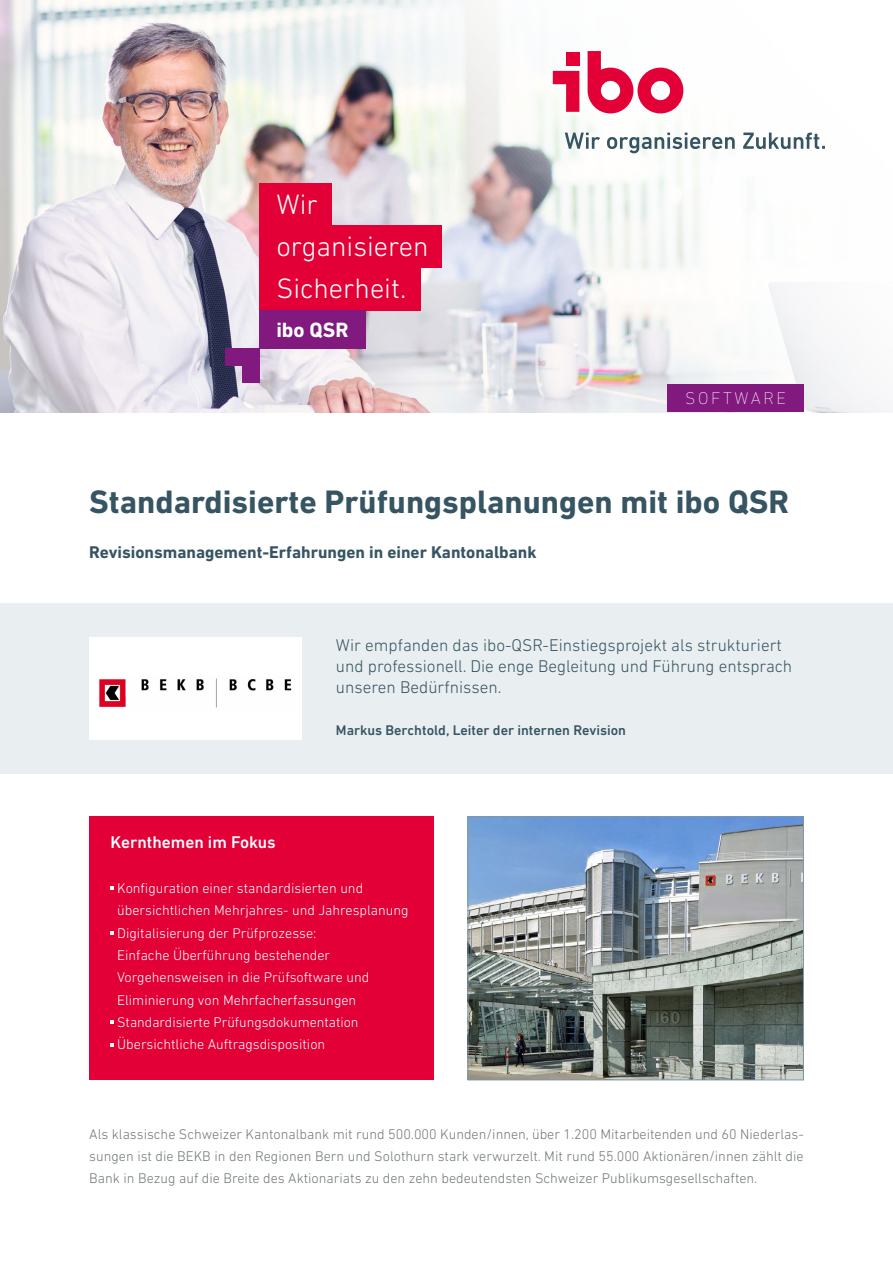
<style>
.page{position:relative;width:893px;height:1263px;background:#fff}
.page>*{position:absolute;margin:0;border:0;box-sizing:border-box;transform-origin:0 0}
.t1{font:700 33px "DIN Next LT Pro";color:#365462}
.t2{font:300 28.5px/42px "DIN Next LT Pro";color:#fff}
.t3{font:700 21px "DIN Next LT Pro";color:#fff}
.t4{font:300 17.25px/21px "DIN Next LT Pro";color:#365462}
.t5{font:700 17.25px "DIN Next LT Pro";color:#365462}
.t6{font:500 17.25px "DIN Next LT Pro";color:#fff}
.t7{font:200 17.25px "DIN Next LT Pro";letter-spacing:.15em;color:#fff}
.t8{font:300 14.25px/22.4px "DIN Next LT Pro";color:#717879;text-align:justify}
.t9{font:300 14.25px/22.4px "DIN Next LT Pro";color:#fff}
.t10{font:500 14.25px "DIN Next LT Pro";color:#365462}
</style>
<div class="page">
<div style="left:0;top:604px;width:893px;height:170px;background:#e9eef1"></div>
<div style="left:89px;top:816px;width:345px;height:264px;background:#e20036"></div>
<img style="left:0;top:0;width:884px;height:412px">
<div style="left:259px;top:268px;width:162px;height:42px;background:#e20036"></div>
<div style="left:259px;top:225px;width:183px;height:43px;background:#e20036"></div>
<div style="left:259px;top:183px;width:73px;height:42px;background:#e20036"></div>
<div style="left:259px;top:310px;width:107px;height:39px;background:#81197f"></div>
<div style="left:225px;top:349px;width:34px;height:17px;background:#81197f"></div>
<div style="left:242px;top:349px;width:17px;height:34px;background:#81197f"></div>
<div style="left:668px;top:384px;width:136px;height:28px;background:#81197f"></div>
<div style="left:566px;top:53px;width:13px;height:13px;background:#e20036"></div>
<svg style="left:553px;top:71px;width:26px;height:41px"></svg>
<svg style="left:588px;top:51px;width:95px;height:62px"></svg>
<svg style="left:565px;top:133px;width:35px;height:16px"></svg>
<svg style="left:607px;top:133px;width:128px;height:20px"></svg>
<svg style="left:743px;top:133px;width:82px;height:16px"></svg>
<svg style="left:111px;top:1020px;width:3px;height:4px"></svg>
<img style="left:470px;top:818px;width:332px;height:260px">
<div style="left:468px;top:816px;width:336px;height:264px;border:1px solid #8098a5"></div>
<div style="left:89px;top:638px;width:213px;height:102px;background:#fff"></div>
<img style="left:99px;top:678px;width:193px;height:30px">
<h2 class="t2" style="left:276px;top:183px;width:154px">Wir organisieren<br>Sicherheit.</h2>
<h3 class="t3" style="left:276px;top:317px;width:74px">ibo QSR</h3>
<p class="t7" style="left:685px;top:389px;width:102px">SOFTWARE</p>
<h1 class="t1" style="left:89px;top:483px;width:701px">Standardisierte Prüfungsplanungen mit ibo QSR</h1>
<p class="t5" style="left:89px;top:542px;width:449px">Revisionsmanagement-Erfahrungen in einer Kantonalbank</p>
<p class="t4" style="left:336px;top:634px;width:458px">Wir empfanden das ibo-QSR-Einstiegsprojekt als strukturiert und professionell. Die enge Begleitung und Führung entsprach unseren Bedürfnissen.</p>
<p class="t10" style="left:336px;top:722px;width:292px">Markus Berchtold, Leiter der internen Revision</p>
<p class="t6" style="left:111px;top:832px;width:167px">Kernthemen im Fokus</p>
<p class="t9" style="left:117px;top:877px;width:293px">Konfiguration einer standardisierten und übersichtlichen Mehrjahres- und Jahresplanung Digitalisierung der Prüfprozesse:<br>Einfache Überführung bestehender Vorgehensweisen in die Prüfsoftware und Eliminierung von Mehrfacherfassungen Standardisierte Prüfungsdokumentation Übersichtliche Auftragsdisposition</p>
<p class="t8" style="left:89px;top:1122px;width:716px">Als klassische Schweizer Kantonalbank mit rund 500.000 Kunden/innen, über 1.200 Mitarbeitenden und 60 Niederlas&shy;sungen ist die BEKB in den Regionen Bern und Solothurn stark verwurzelt. Mit rund 55.000 Aktionären/innen zählt die Bank in Bezug auf die Breite des Aktionariats zu den zehn bedeutendsten Schweizer Publikumsgesellschaften.</p>
</div>
